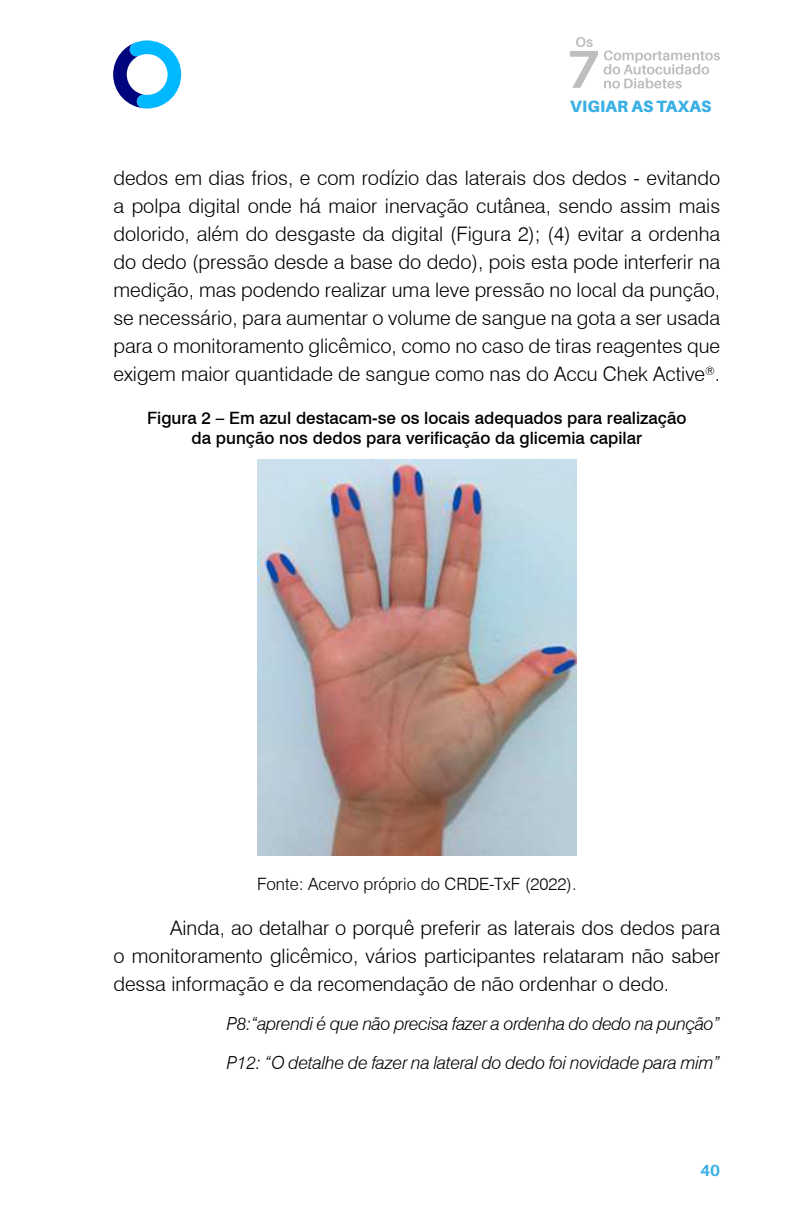
<style>
.page{position:relative;width:794px;height:1225px;background:#fff}
.page>*{position:absolute;margin:0;border:0;box-sizing:border-box;transform-origin:0 0}
.t1{font:300 20px/28px "Swiss 721 BT";color:#000;text-align:justify}
.t2{font:italic 300 18px/39px "Swiss 721 BT";letter-spacing:-.01em;color:#000}
.t3{font:500 17px/20px "Swiss 721 BT";color:#000;text-align:center}
.t4{font:300 17px "Swiss 721 BT";color:#000}
.t5{font:900 16.4px "Aileron";letter-spacing:.01em;color:#3ab0e5}
.t6{font:700 16px "Aileron";color:#3ab0e5}
</style>
<div class="page">
<svg style="left:570px;top:37px;width:150px;height:51px"></svg>
<svg style="left:113px;top:40px;width:68px;height:68px"></svg>
<img style="left:258px;top:459px;width:318px;height:396px">
<p class="t5" style="left:570px;top:97px;width:143px">VIGIAR AS TAXAS</p>
<p class="t1" style="left:113px;top:164px;width:608px">dedos em dias frios, e com rodízio das laterais dos dedos - evitando a polpa digital onde há maior inervação cutânea, sendo assim mais dolorido, além do desgaste da digital (Figura 2); (4) evitar a ordenha do dedo (pressão desde a base do dedo), pois esta pode interferir na medição, mas podendo realizar uma leve pressão no local da punção, se necessário, para aumentar o volume de sangue na gota a ser usada para o monitoramento glicêmico, como no caso de tiras reagentes que exigem maior quantidade de sangue como nas do Accu Chek Active<sup>®</sup>.</p>
<p class="t3" style="left:147px;top:408px;width:541px">Figura 2 – Em azul destacam-se os locais adequados para realização da punção nos dedos para verificação da glicemia capilar</p>
<p class="t4" style="left:257px;top:873px;width:321px">Fonte: Acervo próprio do CRDE-TxF (2022).</p>
<p class="t1" style="left:113px;top:913px;width:608px;text-indent:57px">Ainda, ao detalhar o porquê preferir as laterais dos dedos para o monitoramento glicêmico, vários participantes relataram não saber dessa informação e da recomendação de não ordenhar o dedo.</p>
<p class="t2" style="left:227px;top:1003px;width:495px">P8:“aprendi é que não precisa fazer a ordenha do dedo na punção”<br>P12: “O detalhe de fazer na lateral do dedo foi novidade para mim”</p>
<p class="t6" style="left:700px;top:1161px;width:21px">40</p>
</div>
